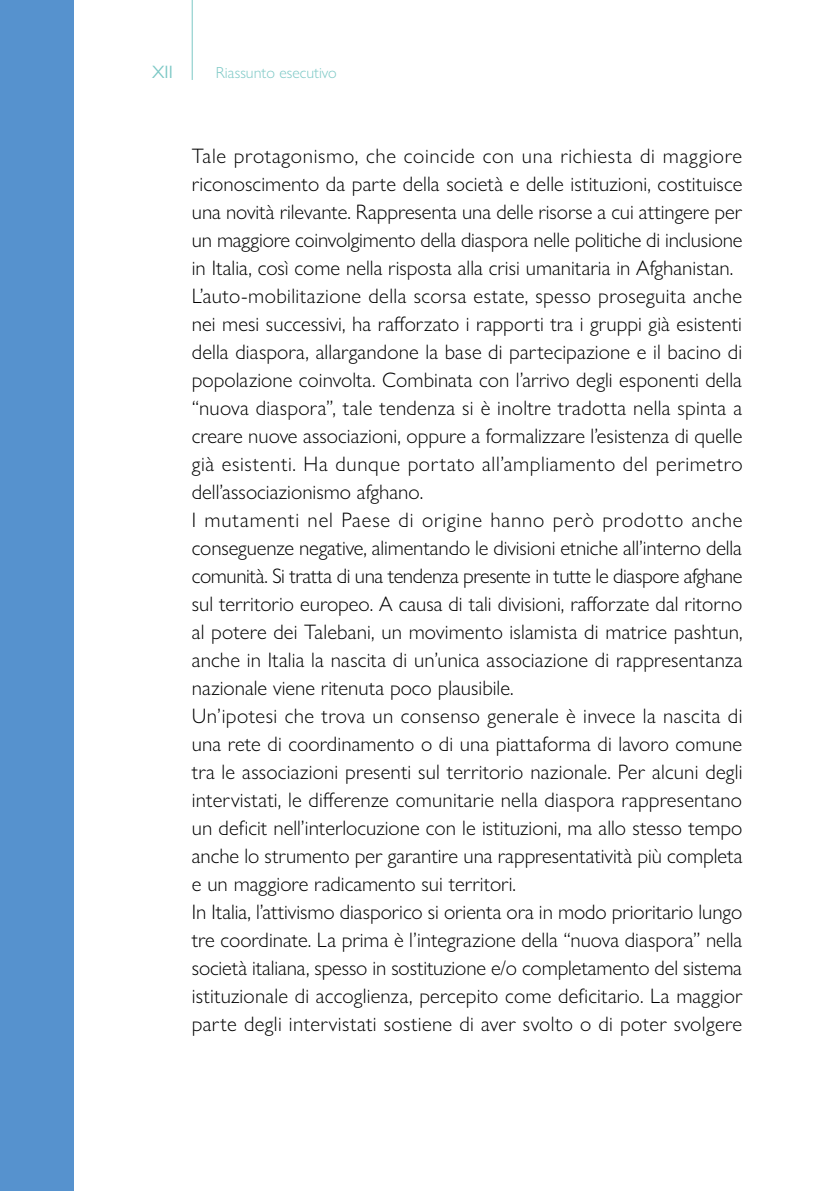
<style>
.page{position:relative;width:840px;height:1191px;background:#fff}
.page>*{position:absolute;margin:0;border:0;box-sizing:border-box;transform-origin:0 0}
.TESTO{font:300 21px/28px "Gill Sans Nova";color:#000;text-align:justify}
.t1{font:18px "Gill Sans Nova";color:#7cc8c5}
.t2{font:300 16px "Gill Sans Nova";color:#7cc8c5}
</style>
<div class="page">
<hr style="left:191px;top:0;width:1px;height:80px;background:#7cc8c5">
<div style="left:0;top:0;width:74px;height:1191px;background:#5692ce"></div>
<p class="t1" style="left:152px;top:61px;width:22px">XII</p>
<p class="t2" style="left:216px;top:63px;width:122px">Riassunto esecutivo</p>
<p class="TESTO" style="left:192px;top:142px;width:552px">Tale protagonismo, che coincide con una richiesta di maggiore riconoscimento da parte della società e delle istituzioni, costituisce una novità rilevante. Rappresenta una delle risorse a cui attingere per un maggiore coinvolgimento della diaspora nelle politiche di inclusione in Italia, così come nella risposta alla crisi umanitaria in Afghanistan.</p>
<p class="TESTO" style="left:192px;top:282px;width:552px">L’auto-mobilitazione della scorsa estate, spesso proseguita anche nei mesi successivi, ha rafforzato i rapporti tra i gruppi già esistenti della diaspora, allargandone la base di partecipazione e il bacino di popolazione coinvolta. Combinata con l’arrivo degli esponenti della “nuova diaspora”, tale tendenza si è inoltre tradotta nella spinta a creare nuove associazioni, oppure a formalizzare l’esistenza di quelle già esistenti. Ha dunque portato all’ampliamento del perimetro dell’associazionismo afghano.</p>
<p class="TESTO" style="left:192px;top:506px;width:552px">I mutamenti nel Paese di origine hanno però prodotto anche conseguenze negative, alimentando le divisioni etniche all’interno della comunità. Si tratta di una tendenza presente in tutte le diaspore afghane sul territorio europeo. A causa di tali divisioni, rafforzate dal ritorno al potere dei Talebani, un movimento islamista di matrice pashtun, anche in Italia la nascita di un’unica associazione di rappresentanza nazionale viene ritenuta poco plausibile.</p>
<p class="TESTO" style="left:192px;top:702px;width:552px">Un’ipotesi che trova un consenso generale è invece la nascita di una rete di coordinamento o di una piattaforma di lavoro comune tra le associazioni presenti sul territorio nazionale. Per alcuni degli intervistati, le differenze comunitarie nella diaspora rappresentano un deficit nell’interlocuzione con le istituzioni, ma allo stesso tempo anche lo strumento per garantire una rappresentatività più completa e un maggiore radicamento sui territori.</p>
<p class="TESTO" style="left:192px;top:898px;width:552px">In Italia, l’attivismo diasporico si orienta ora in modo prioritario lungo tre coordinate. La prima è l’integrazione della “nuova diaspora” nella società italiana, spesso in sostituzione e/o completamento del sistema istituzionale di accoglienza, percepito come deficitario. La maggior parte degli intervistati sostiene di aver svolto o di poter svolgere</p>
</div>
